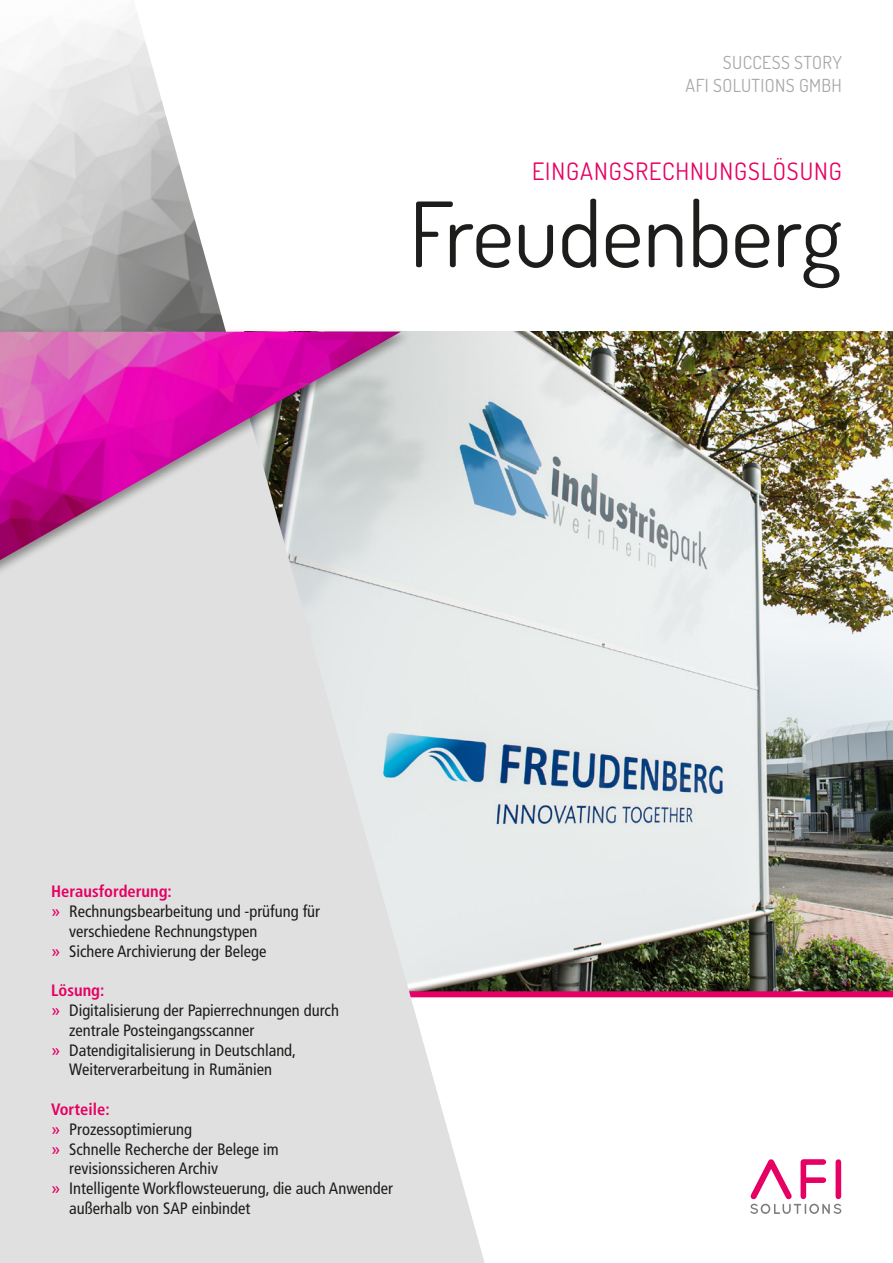
<style>
.page{position:relative;width:893px;height:1263px;background:#fff}
.page>*{position:absolute;margin:0;border:0;box-sizing:border-box;transform-origin:0 0}
.t1{font:90px "Dosis";color:#1d1d1b}
.t2{font:24px "Dosis";letter-spacing:.04em;color:#e60064}
.t3{font:18px/22.5px "Dosis";letter-spacing:.02em;color:#a8a8a8;text-align:right}
.t4{font:condensed 16.5px "Frutiger LT Std";color:#1d1d1b}
.t5{font:700 condensed 16.5px "Frutiger LT Std";color:#e60064}
.s1{font-stretch:normal;color:#e60064}
</style>
<div class="page">
<img style="left:412px;top:332px;width:481px;height:659px">
<div style="left:0;top:991px;width:893px;height:6px;background:#e60064"></div>
<svg style="left:0;top:381px;width:488px;height:882px;background:#dee1e1"></svg>
<img style="left:0;top:13px;width:225px;height:314px">
<div style="left:0;top:327px;width:412px;height:310px;background:#1d1d1b;opacity:.45"></div>
<img style="left:0;top:332px;width:401px;height:293px">
<svg style="left:750px;top:1159px;width:91px;height:55px"></svg>
<p class="t3" style="left:686px;top:51px;width:158px">SUCCESS STORY<br>AFI SOLUTIONS GMBH</p>
<h2 class="t2" style="left:532px;top:156px;width:311px">EINGANGSRECHNUNGSLÖSUNG</h2>
<h1 class="t1" style="left:409px;top:175px;width:434px">Freudenberg</h1>
<p class="t5" style="left:51px;top:882px;width:122px">Herausforderung:</p>
<p class="t4" style="left:51px;top:902px;width:270px"><span class="s1">»</span> Rechnungsbearbeitung und -prüfung für</p>
<p class="t4" style="left:69px;top:921px;width:190px">verschiedene Rechnungstypen</p>
<p class="t4" style="left:51px;top:941px;width:217px"><span class="s1">»</span> Sichere Archivierung der Belege</p>
<p class="t5" style="left:51px;top:981px;width:55px">Lösung:</p>
<p class="t4" style="left:51px;top:1001px;width:289px"><span class="s1">»</span> Digitalisierung der Papierrechnungen durch</p>
<p class="t4" style="left:69px;top:1020px;width:187px">zentrale Posteingangsscanner</p>
<p class="t4" style="left:51px;top:1040px;width:246px"><span class="s1">»</span> Datendigitalisierung in Deutschland,</p>
<p class="t4" style="left:69px;top:1060px;width:204px">Weiterverarbeitung in Rumänien</p>
<p class="t5" style="left:51px;top:1099px;width:60px">Vorteile:</p>
<p class="t4" style="left:51px;top:1119px;width:142px"><span class="s1">»</span> Prozessoptimierung</p>
<p class="t4" style="left:51px;top:1139px;width:229px"><span class="s1">»</span> Schnelle Recherche der Belege im</p>
<p class="t4" style="left:69px;top:1159px;width:150px">revisionssicheren Archiv</p>
<p class="t4" style="left:51px;top:1179px;width:343px"><span class="s1">»</span> Intelligente Workflowsteuerung, die auch Anwender</p>
<p class="t4" style="left:69px;top:1199px;width:183px">außerhalb von SAP einbindet</p>
</div>
